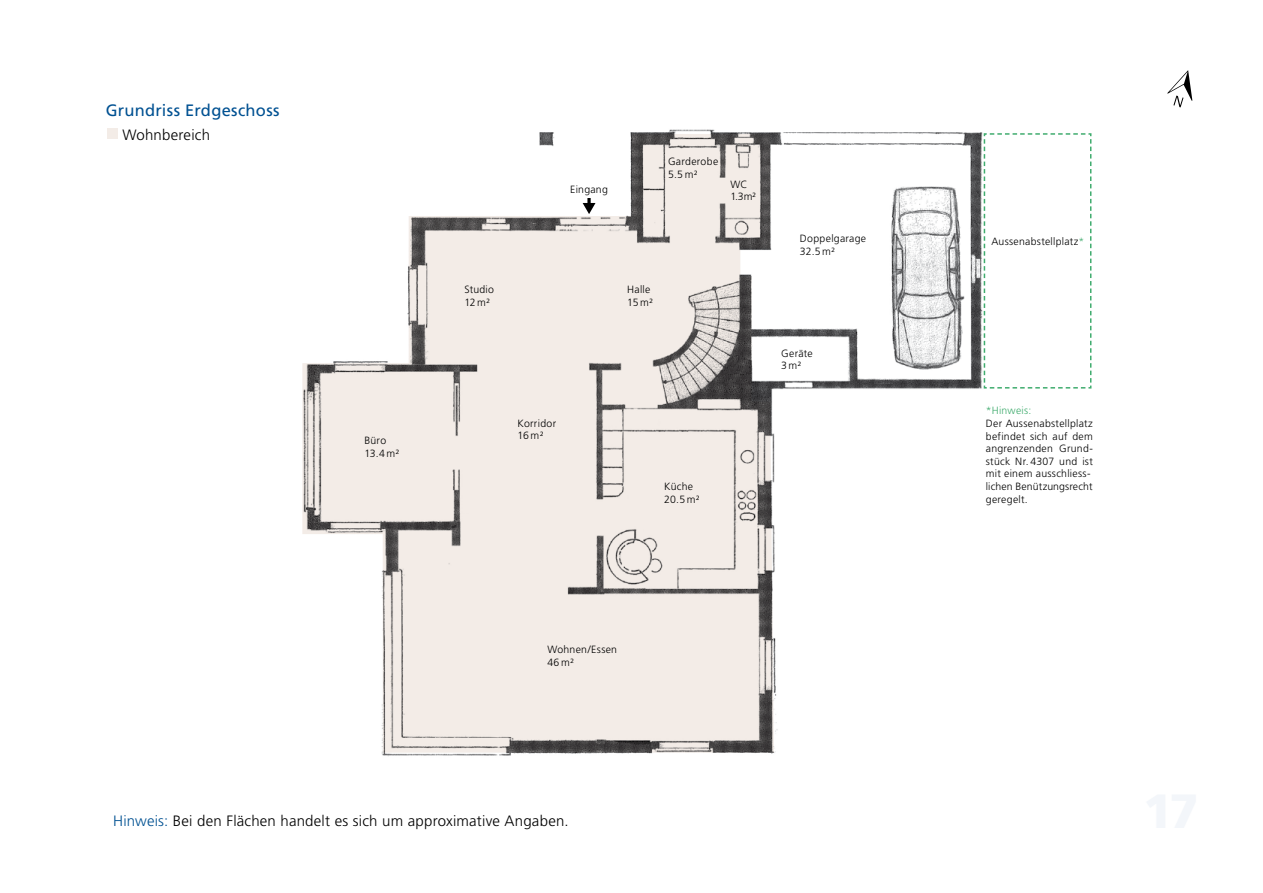
<style>
.page{position:relative;width:1263px;height:893px;background:#fff}
.page>*{position:absolute;margin:0;border:0;box-sizing:border-box;transform-origin:0 0}
.t1{font:16.5px "Frutiger LT Std";letter-spacing:.015em;color:#005192}
.t2{font:300 15px "Frutiger LT Std";letter-spacing:.015em;color:#000}
.t3{font:300 10.5px/12.6px "Frutiger LT Std";letter-spacing:.025em;color:#000}
.t4{font:300 10.5px "Frutiger LT Std";letter-spacing:.025em;color:#40ac6e}
.s1{color:#005192}
.s2{color:#40ac6e}
</style>
<div class="page">
<img style="left:381px;top:129px;width:602px;height:627px">
<svg style="left:302px;top:133px;width:473px;height:620px"></svg>
<div style="left:107px;top:129px;width:10px;height:10px;background:#f3ece7"></div>
<svg style="left:583px;top:198px;width:12px;height:16px"></svg>
<svg style="left:1167px;top:70px;width:25px;height:37px"></svg>
<svg style="left:983px;top:133px;width:109px;height:256px"></svg>
<h1 class="t1" style="left:106px;top:100px;width:175px">Grundriss Erdgeschoss</h1>
<h2 class="t2" style="left:122px;top:126px;width:89px">Wohnbereich</h2>
<p class="t3" style="left:364px;top:434px;width:36px">Büro<br>13.4 m2</p>
<p class="t3" style="left:464px;top:284px;width:31px">Studio<br>12 m2</p>
<p class="t3" style="left:570px;top:184px;width:39px">Eingang</p>
<p class="t3" style="left:668px;top:155px;width:52px">Garderobe<br>5.5 m2</p>
<p class="t3" style="left:730px;top:178px;width:27px">WC<br>1.3m2</p>
<p class="t3" style="left:627px;top:284px;width:27px">Halle<br>15 m2</p>
<p class="t3" style="left:517px;top:417px;width:40px">Korridor<br>16 m2</p>
<p class="t3" style="left:664px;top:480px;width:37px">Küche<br>20.5 m2</p>
<p class="t3" style="left:800px;top:232px;width:68px">Doppelgarage<br>32.5 m2</p>
<p class="t3" style="left:781px;top:347px;width:33px">Geräte<br>3m2</p>
<p class="t3" style="left:547px;top:644px;width:71px">Wohnen/Essen<br>46m2</p>
<h2 class="t2" style="left:113px;top:812px;width:457px"><span class="s1">Hinweis:</span> Bei den Flächen handelt es sich um approximative Angaben.</h2>
<p class="t3" style="left:991px;top:235px;width:94px">Aussenabstellplatz<span class="s2">*</span></p>
<p class="t4" style="left:986px;top:405px;width:47px">*Hinweis:</p>
<p class="t3" style="left:986px;top:417px;width:109px">Der Aussenabstellplatz befindet sich auf dem angrenzenden Grund&shy;stück Nr. 4307 und ist mit einem ausschliess&shy;lichen Benützungsrecht geregelt.</p>
</div>
